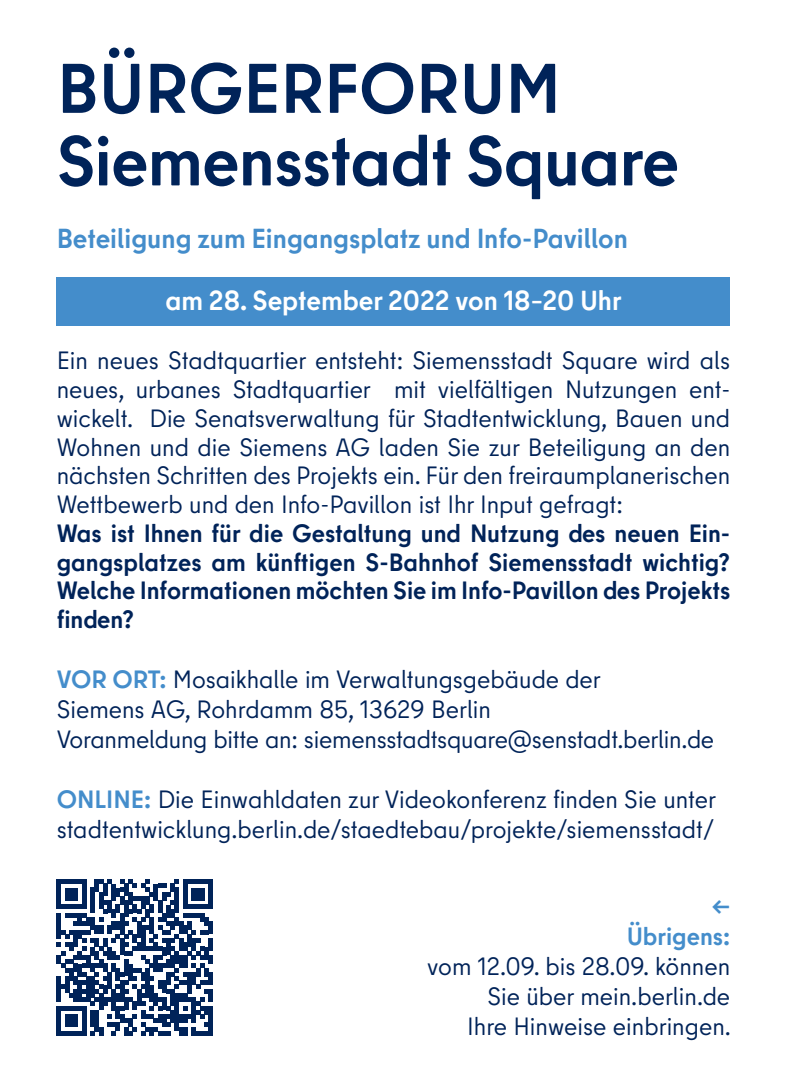
<style>
.page{position:relative;width:787px;height:1092px;background:#fff}
.page>*{position:absolute;margin:0;border:0;box-sizing:border-box;transform-origin:0 0}
.t1{font:700 70px/72.5px "Berlin Type";letter-spacing:-.01em;color:#002359}
.t2{font:700 27.5px "Berlin Type";color:#448dcb}
.UNTERLEGT{font:700 27.5px "Berlin Type";color:#fff}
.P1-FLIESSTEXT{font:25px/30px "Berlin Type";color:#002359}
.P1-FLIESSTEXT-2{font:700 25px/28.8px "Berlin Type";color:#002359;text-align:justify}
.s1{font-weight:700;color:#448dcb}
</style>
<div class="page">
<div style="left:57px;top:277px;width:673px;height:49px;background:#448dcb"></div>
<svg style="left:57px;top:879px;width:156px;height:156px"></svg>
<hr style="left:209px;top:972px;width:4px;height:12px;background:#002359">
<hr style="left:209px;top:988px;width:4px;height:13px;background:#002359">
<hr style="left:209px;top:1005px;width:4px;height:30px;background:#002359">
<p class="t1" style="left:57px;top:52px;width:624px">BÜRGERFORUM<br>Siemensstadt Square</p>
<p class="t2" style="left:57px;top:221px;width:572px">Beteiligung zum Eingangsplatz und Info-Pavillon</p>
<p class="UNTERLEGT" style="left:165px;top:283px;width:457px">am 28. September 2022 von 18–20 Uhr</p>
<p class="P1-FLIESSTEXT" style="left:57px;top:346px;width:675px;line-height:28.8px;text-align:justify">Ein neues Stadtquartier entsteht: Siemensstadt Square wird als neues, urbanes Stadtquartier mit vielfältigen Nutzungen ent&shy;wickelt. Die Senatsverwaltung für Stadtentwicklung, Bauen und Wohnen und die Siemens AG laden Sie zur Beteiligung an den nächsten Schritten des Projekts ein. Für den freiraumplanerischen Wettbewerb und den Info-Pavillon ist Ihr Input gefragt:</p>
<p class="P1-FLIESSTEXT-2" style="left:57px;top:519px;width:675px">Was ist Ihnen für die Gestaltung und Nutzung des neuen Ein&shy;gangsplatzes am künftigen S-Bahnhof Siemensstadt wichtig?<br>Welche Informationen möchten Sie im Info-Pavillon des Projekts finden?</p>
<p class="P1-FLIESSTEXT" style="left:57px;top:664px;width:659px"><span class="s1">VOR ORT:</span> Mosaikhalle im Verwaltungsgebäude der<br>Siemens AG, Rohrdamm 85, 13629 Berlin<br>Voranmeldung bitte an: siemensstadtsquare@senstadt.berlin.de</p>
<p class="P1-FLIESSTEXT" style="left:57px;top:784px;width:661px"><span class="s1">ONLINE:</span> Die Einwahldaten zur Videokonferenz finden Sie unter stadtentwicklung.berlin.de/staedtebau/projekte/siemensstadt/</p>
<p class="P1-FLIESSTEXT" style="left:427px;top:891px;width:305px;text-align:right"><span class="s1">←<br>Übrigens:<br></span>vom 12.09. bis 28.09. können<br>Sie über mein.berlin.de<br>Ihre Hinweise einbringen.</p>
</div>
